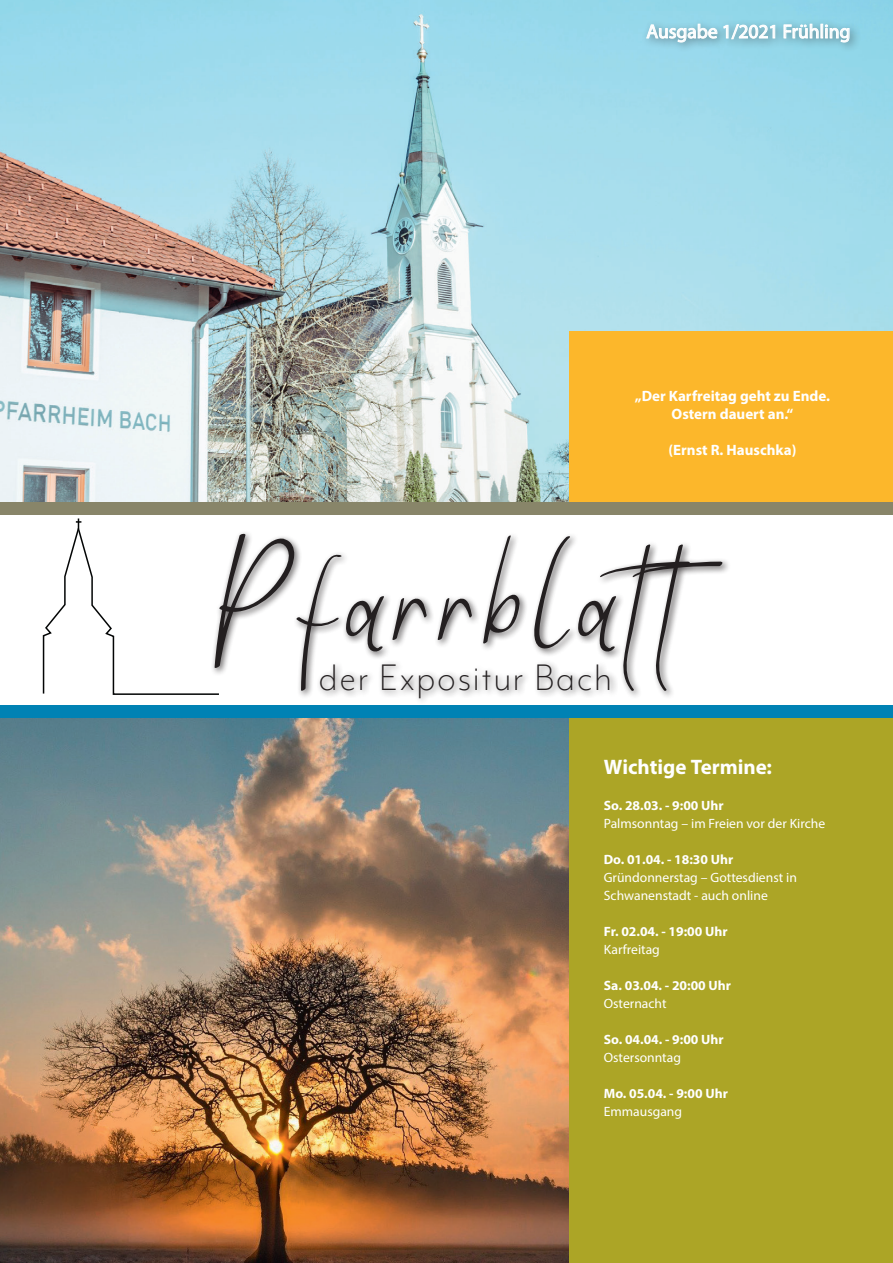
<style>
.page{position:relative;width:893px;height:1263px;background:#fff}
.page>*{position:absolute;margin:0;border:0;box-sizing:border-box;transform-origin:0 0}
.t1{font:108px "Melly Thoughtie";letter-spacing:.11em;color:#231f20}
.t2{font:300 42.45px "Mr Eaves Mod OT";letter-spacing:.04em;color:#231f20}
.t3{font:700 21px "Myriad Pro";letter-spacing:-.005em;color:#fff}
.t4{font:19.5px "Myriad Pro";color:#fff}
.t5{font:700 15px/18px "Myriad Pro";color:#fff;text-align:center}
.t6{font:13.5px/18px "Myriad Pro";color:#fff}
.t7{font:700 13.5px "Myriad Pro";color:#fff}
</style>
<div class="page">
<img style="left:0;top:718px;width:570px;height:545px">
<img style="left:0;top:0;width:893px;height:502px">
<div style="left:570px;top:711px;width:323px;height:552px;background:#aca526"></div>
<div style="left:570px;top:332px;width:323px;height:170px;background:#fcb72b"></div>
<div style="left:641px;top:18px;width:221px;height:36px;background:#231f20;opacity:.5"></div>
<svg style="left:646px;top:5px;width:129px;height:53px;background:#9ad4e4"></svg>
<svg style="left:783px;top:12px;width:67px;height:46px;background:#99d2e2"></svg>
<div style="left:0;top:705px;width:893px;height:13px;background:#0082b4"></div>
<div style="left:0;top:502px;width:893px;height:12px;background:#888569"></div>
<div style="left:317px;top:660px;width:301px;height:46px;background:#fff"></div>
<svg style="left:42px;top:518px;width:169px;height:177px"></svg>
<div style="left:119px;top:636px;width:107px;height:53px;background:#fff"></div>
<div style="left:211px;top:530px;width:520px;height:169px;background:#231f20;opacity:.75"></div>
<h3 class="t4" style="left:646px;top:19px;width:206px">Ausgabe 1/2021 Frühling</h3>
<p class="t5" style="left:635px;top:386px;width:197px">„Der Karfreitag geht zu Ende.<br>Ostern dauert an.“</p>
<p class="t5" style="left:668px;top:440px;width:129px">(Ernst R. Hauschka)</p>
<h1 class="t1" style="left:209px;top:539px;width:548px">Pfarrblatt</h1>
<h2 class="t2" style="left:319px;top:654px;width:295px">der Expositur Bach</h2>
<h3 class="t3" style="left:604px;top:753px;width:170px">Wichtige Termine:</h3>
<p class="t7" style="left:604px;top:797px;width:121px">So. 28.03. - 9:00 Uhr</p>
<p class="t6" style="left:604px;top:814px;width:223px">Palmsonntag – im Freien vor der Kirche</p>
<p class="t7" style="left:604px;top:851px;width:131px">Do. 01.04. - 18:30 Uhr</p>
<p class="t6" style="left:604px;top:868px;width:195px">Gründonnerstag – Gottesdienst in<br>Schwanenstadt - auch online</p>
<p class="t7" style="left:604px;top:923px;width:125px">Fr. 02.04. - 19:00 Uhr</p>
<p class="t6" style="left:604px;top:940px;width:58px">Karfreitag</p>
<p class="t7" style="left:604px;top:977px;width:129px">Sa. 03.04. - 20:00 Uhr</p>
<p class="t6" style="left:604px;top:994px;width:64px">Osternacht</p>
<p class="t7" style="left:604px;top:1031px;width:121px">So. 04.04. - 9:00 Uhr</p>
<p class="t6" style="left:604px;top:1048px;width:79px">Ostersonntag</p>
<p class="t7" style="left:604px;top:1085px;width:126px">Mo. 05.04. - 9:00 Uhr</p>
<p class="t6" style="left:604px;top:1102px;width:80px">Emmausgang</p>
</div>
